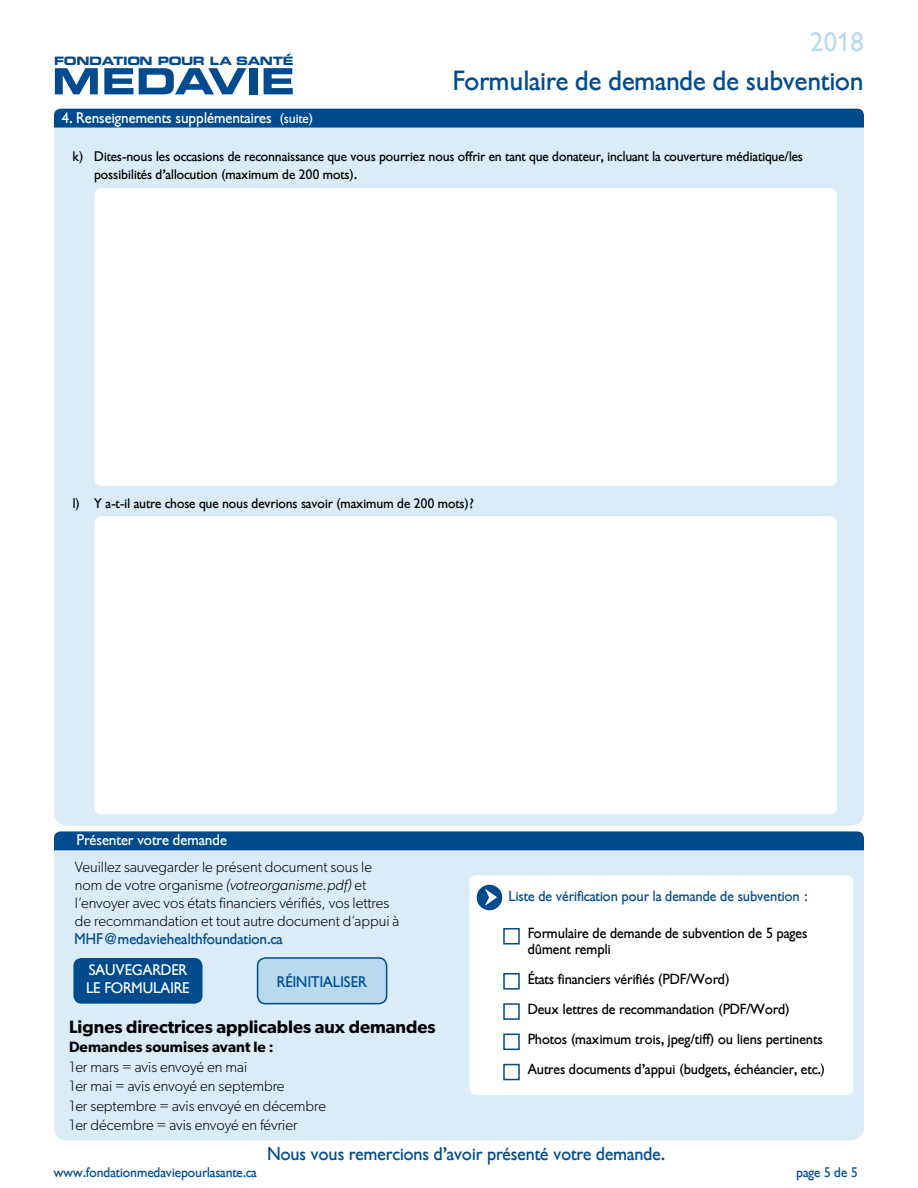
<style>
.page{position:relative;width:918px;height:1188px;background:#fff}
.page>*{position:absolute;margin:0;border:0;box-sizing:border-box;transform-origin:0 0}
.t1{font:27px "Gibson";color:#004b8d}
.t2{font:26.4px "Gibson";color:#b7daee}
.indent{font:18px "Gibson";color:#004b8d}
.indent-2{font:600 18px "Gibson";color:#000}
.indent-3{font:300 15px/18px "Gibson";color:#000}
.section_head{font:15px "Gibson";color:#fff}
.indent-4{font:600 15px "Gibson";color:#000}
.section_head-2{font:15px "Gibson";color:#004b8d}
.indent-5{font:14.25px/16.5px "Gibson";color:#000}
.section_head-3{font:14.25px "Gibson";color:#004b8d}
.French_questions{font:13.5px/18px "Gibson";color:#000}
.t3{font:13.5px "Gibson";color:#004b8d}
.t4{font:11.55px "Eurostile LT Std Bold Ex 2";letter-spacing:-.025em;color:#004b8d}
.s1{font-size:13.5px}
.s2{font-style:italic}
.s3{font-weight:400;color:#004b8d}
</style>
<div class="page">
<div style="left:54px;top:111px;width:810px;height:715px;background:#dbecf7;border-radius:14px"></div>
<div style="left:54px;top:109px;width:810px;height:19px;background:#004b8d"></div>
<div style="left:94px;top:188px;width:743px;height:298px;background:#fff;border-radius:7px"></div>
<div style="left:94px;top:516px;width:743px;height:298px;background:#fff;border-radius:7px"></div>
<div style="left:54px;top:832px;width:810px;height:308px;background:#dbecf7;border-radius:14px"></div>
<div style="left:54px;top:831px;width:810px;height:19px;background:#004b8d"></div>
<div style="left:470px;top:875px;width:383px;height:220px;background:#fff;border-radius:7px"></div>
<div style="left:503px;top:928px;width:17px;height:17px;border:2px solid #004b8d"></div>
<div style="left:503px;top:973px;width:17px;height:17px;border:2px solid #004b8d"></div>
<div style="left:503px;top:1003px;width:17px;height:17px;border:2px solid #004b8d"></div>
<div style="left:503px;top:1034px;width:17px;height:16px;border:2px solid #004b8d"></div>
<div style="left:503px;top:1064px;width:17px;height:16px;border:2px solid #004b8d"></div>
<div style="left:477px;top:885px;width:25px;height:25px;background:#004b8d;border-radius:50%"></div>
<svg style="left:485px;top:889px;width:12px;height:17px"></svg>
<svg style="left:55px;top:68px;width:43px;height:26px"></svg>
<svg style="left:104px;top:68px;width:142px;height:26px"></svg>
<div style="left:250px;top:68px;width:8px;height:26px;background:#004b8d"></div>
<svg style="left:264px;top:68px;width:29px;height:26px"></svg>
<div style="left:73px;top:958px;width:129px;height:46px;background:#004b8d;border-radius:8px"></div>
<div style="left:258px;top:958px;width:129px;height:46px;background:#b7daee;border-radius:8px"></div>
<div style="left:257px;top:957px;width:130px;height:47px;border:2px solid #004b8d;border-radius:8px"></div>
<p class="t4" style="left:54px;top:53px;width:241px">FONDATION POUR LA SANTÉ</p>
<p class="t2" style="left:811px;top:27px;width:55px">2018</p>
<p class="t1" style="left:453px;top:65px;width:412px">Formulaire de demande de subvention</p>
<p class="section_head" style="left:62px;top:109px;width:253px">4. Renseignements supplémentaires <span class="s1">(suite)</span></p>
<p class="French_questions" style="left:94px;top:148px;width:710px;text-indent:-22px">k) Dites-nous les occasions de reconnaissance que vous pourriez nous offrir en tant que donateur, incluant la couverture médiatique/les possibilités d’allocution (maximum de 200 mots).</p>
<p class="French_questions" style="left:73px;top:495px;width:402px">l) Y a-t-il autre chose que nous devrions savoir (maximum de 200 mots)?</p>
<p class="section_head" style="left:77px;top:831px;width:152px">Présenter votre demande</p>
<p class="indent-3" style="left:75px;top:857px;width:326px">Veuillez sauvegarder le présent document sous le nom de votre organisme <span class="s2">(votreorganisme.pdf)</span> et l’envoyer avec vos états financiers vérifiés, vos lettres de recommandation et tout autre document d’appui à <span class="s3">MHF@medaviehealthfoundation.ca</span></p>
<p class="section_head" style="left:89px;top:961px;width:100px">SAUVEGARDER</p>
<p class="section_head" style="left:86px;top:979px;width:105px">LE FORMULAIRE</p>
<p class="section_head-2" style="left:277px;top:974px;width:91px">RÉINITIALISER</p>
<p class="indent-2" style="left:69px;top:1016px;width:368px">Lignes directrices applicables aux demandes</p>
<p class="indent-4" style="left:69px;top:1038px;width:206px">Demandes soumises avant le :</p>
<p class="indent-3" style="left:69px;top:1057px;width:180px">1er mars = avis envoyé en mai</p>
<p class="indent-3" style="left:69px;top:1077px;width:217px">1er mai = avis envoyé en septembre</p>
<p class="indent-3" style="left:69px;top:1096px;width:258px">1er septembre = avis envoyé en décembre</p>
<p class="indent-3" style="left:69px;top:1116px;width:230px">1er décembre = avis envoyé en février</p>
<p class="section_head-3" style="left:509px;top:888px;width:300px">Liste de vérification pour la demande de subvention :</p>
<p class="indent-5" style="left:528px;top:925px;width:281px">Formulaire de demande de subvention de 5 pages dûment rempli</p>
<p class="indent-5" style="left:528px;top:971px;width:203px">États financiers vérifiés (PDF/Word)</p>
<p class="indent-5" style="left:528px;top:1001px;width:264px">Deux lettres de recommandation (PDF/Word)</p>
<p class="indent-5" style="left:528px;top:1031px;width:296px">Photos (maximum trois, jpeg/tiff) ou liens pertinents</p>
<p class="indent-5" style="left:528px;top:1061px;width:299px">Autres documents d’appui (budgets, échéancier, etc.)</p>
<p class="indent" style="left:268px;top:1143px;width:399px">Nous vous remercions d’avoir présenté votre demande.</p>
<p class="t3" style="left:54px;top:1164px;width:205px">www.fondationmedaviepourlasante.ca</p>
<p class="t3" style="left:797px;top:1164px;width:63px">page 5 de 5</p>
</div>
